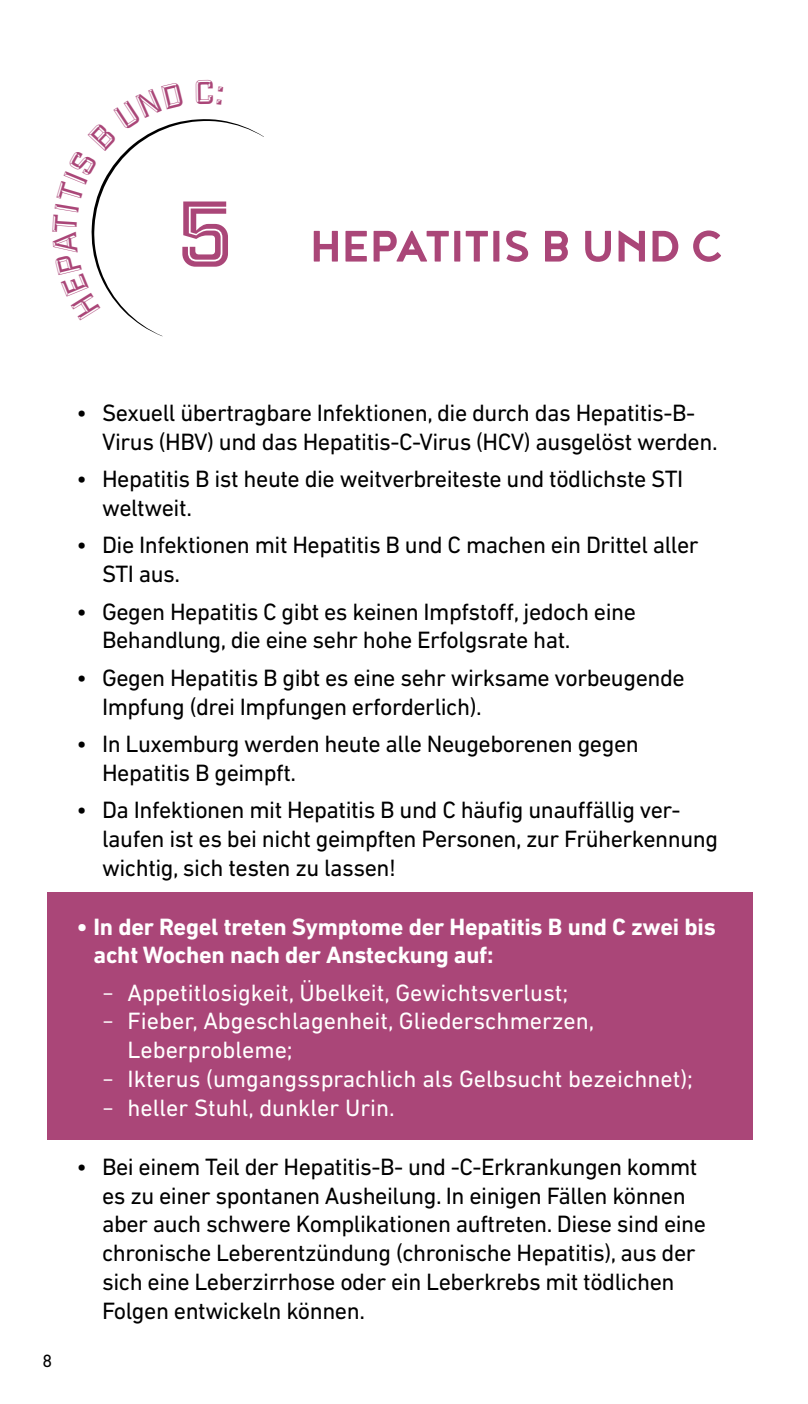
<style>
.page{position:relative;width:808px;height:1404px;background:#fff}
.page>*{position:absolute;margin:0;border:0;box-sizing:border-box;transform-origin:0 0}
.t1{font:90px "Industry Inc Cutline";color:#aa4678}
.t2{font:700 54px "Noyh";color:#aa4678}
.t3{font:24px/28.8px "DIN Next LT Pro";letter-spacing:-.02em;color:#000}
.t4{font:24px/28.8px "DIN Next LT Pro";color:#fff}
.t5{font:700 24px/28.8px "DIN Next LT Pro";letter-spacing:-.01em;color:#fff}
.t6{font:18px "DIN Next LT Pro";color:#000}
.s1{font-family:"Nexa"}
</style>
<div class="page">
<div style="left:48px;top:892px;width:705px;height:248px;background:#aa4678"></div>
<svg style="left:91px;top:119px;width:173px;height:217px"></svg>
<h1 class="t1" style="left:177px;top:180px;width:58px">5</h1>
<h2 class="t2" style="left:310px;top:215px;width:414px">HEPATITIS B UND C</h2>
<p class="t6" style="left:43px;top:1350px;width:11px">8</p>
<p class="t3" style="left:102px;top:398px;width:617px;text-indent:-26px">• Sexuell übertragbare Infektionen, die durch das Hepatitis-B-<br>Virus (HBV) und das Hepatitis-C-Virus (HCV) ausgelöst werden.</p>
<p class="t3" style="left:102px;top:464px;width:583px;text-indent:-26px">• Hepatitis B ist heute die weitverbreiteste und tödlichste STI weltweit.</p>
<p class="t3" style="left:102px;top:530px;width:598px;text-indent:-26px">• Die Infektionen mit Hepatitis B und C machen ein Drittel aller<br>STI aus.</p>
<p class="t3" style="left:102px;top:596px;width:535px;text-indent:-26px">• Gegen Hepatitis C gibt es keinen Impfstoff, jedoch eine<br>Behandlung, die eine sehr hohe Erfolgsrate hat.</p>
<p class="t3" style="left:102px;top:662px;width:584px;text-indent:-26px">• Gegen Hepatitis B gibt es eine sehr wirksame vorbeugende<br>Impfung (drei Impfungen erforderlich).</p>
<p class="t3" style="left:102px;top:729px;width:538px;text-indent:-26px">• In Luxemburg werden heute alle Neugeborenen gegen<br>Hepatitis B geimpft.</p>
<p class="t3" style="left:102px;top:795px;width:617px;text-indent:-26px">• Da Infektionen mit Hepatitis B und C häufig unauffällig ver&shy;laufen ist es bei nicht geimpften Personen, zur Früherkennung wichtig, sich testen zu lassen!</p>
<p class="t5" style="left:94px;top:911px;width:624px;text-indent:-17px">• In der Regel treten Symptome der Hepatitis B und C zwei bis acht Wochen nach der Ansteckung auf:</p>
<p class="t4" style="left:102px;top:977px;width:468px"><span class="s1">-</span> Appetitlosigkeit, Übelkeit, Gewichtsverlust;</p>
<p class="t4" style="left:128px;top:1006px;width:468px;text-indent:-26px"><span class="s1">-</span> Fieber, Abgeschlagenheit, Gliederschmerzen,<br>Leberprobleme;</p>
<p class="t4" style="left:102px;top:1064px;width:592px"><span class="s1">-</span> Ikterus (umgangssprachlich als Gelbsucht bezeichnet);</p>
<p class="t4" style="left:102px;top:1092px;width:294px"><span class="s1">-</span> heller Stuhl, dunkler Urin.</p>
<p class="t3" style="left:102px;top:1151px;width:606px;text-indent:-26px">• Bei einem Teil der Hepatitis-B- und -C-Erkrankungen kommt es zu einer spontanen Ausheilung. In einigen Fällen können aber auch schwere Komplikationen auftreten. Diese sind eine chronische Leberentzündung (chronische Hepatitis), aus der sich eine Leberzirrhose oder ein Leberkrebs mit tödlichen Folgen entwickeln können.</p>
</div>
